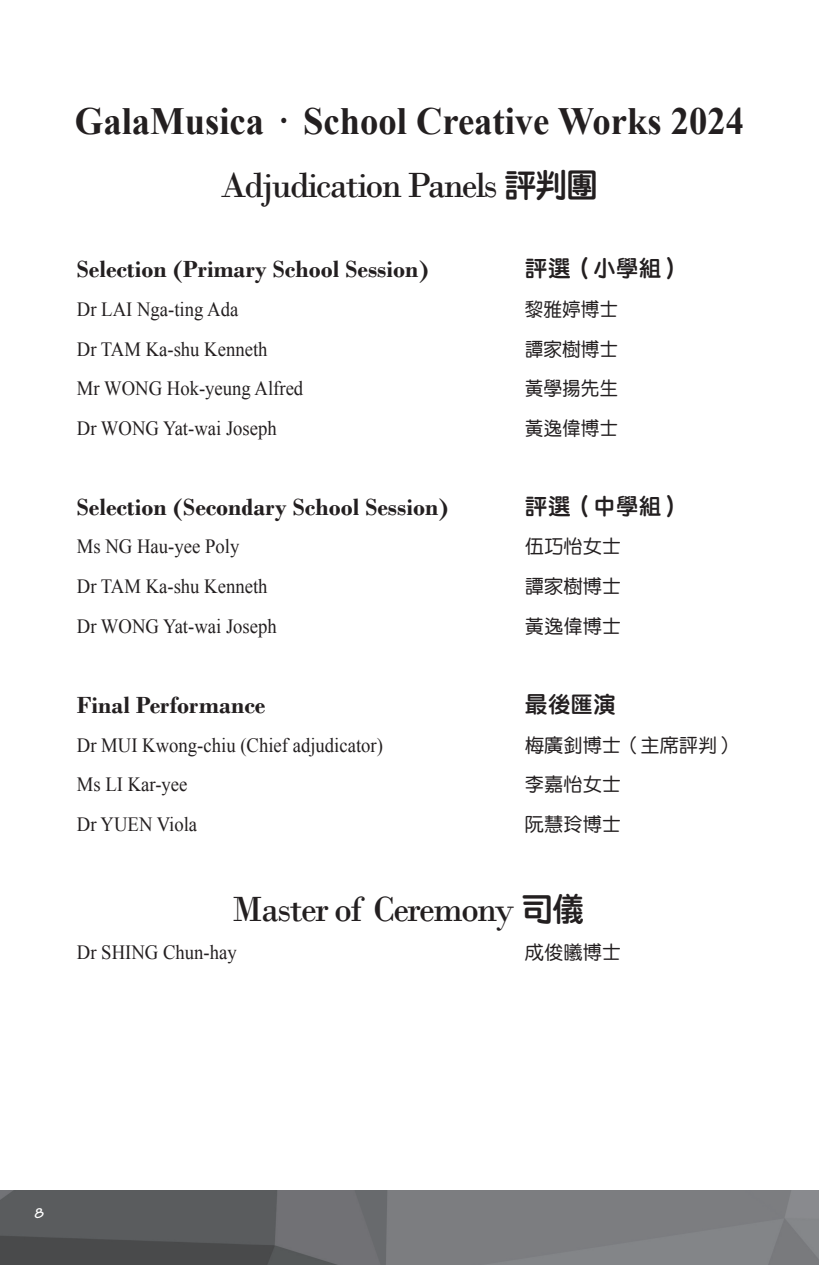
<style>
.page{position:relative;width:819px;height:1265px;background:#fff}
.page>*{position:absolute;margin:0;border:0;box-sizing:border-box;transform-origin:0 0}
.t1{font:700 38.5px "Times New Roman";color:#231f20;scale:.95 1}
.t2{font:36.75px "Bodoni";letter-spacing:-.05em;color:#231f20}
.t3{font:700 24.5px "Bodoni";color:#231f20}
.t4{font:22.75px "DFN Yuan MXB HK BF";color:#231f20}
.t5{font:20.3px "Times New Roman";color:#231f20;scale:.92 1}
.t6{font:19.25px "DF Yuan Md HK BF";color:#231f20}
.t7{font:700 14.88px "Tekton Pro";color:#fff}
.s1{font-family:"DFN Yuan MXB HK BF";font-size:33.25px}
</style>
<div class="page">
<img style="left:0;top:1190px;width:819px;height:75px">
<h1 class="t1" style="left:75px;top:95px;width:705px">GalaMusica · School Creative Works 2024</h1>
<h2 class="t2" style="left:220px;top:164px;width:379px">Adjudication Panels <span class="s1">評判團</span></h2>
<p class="t3" style="left:77px;top:255px;width:353px">Selection (Primary School Session)</p>
<p class="t4" style="left:525px;top:257px;width:161px">評選（小學組）</p>
<p class="t5" style="left:77px;top:295px;width:177px">Dr LAI Nga-ting Ada</p>
<p class="t6" style="left:525px;top:300px;width:95px">黎雅婷博士</p>
<p class="t5" style="left:77px;top:335px;width:209px">Dr TAM Ka-shu Kenneth</p>
<p class="t6" style="left:525px;top:339px;width:95px">譚家樹博士</p>
<p class="t5" style="left:77px;top:375px;width:247px">Mr WONG Hok-yeung Alfred</p>
<p class="t6" style="left:525px;top:379px;width:95px">黃學揚先生</p>
<p class="t5" style="left:77px;top:415px;width:219px">Dr WONG Yat-wai Joseph</p>
<p class="t6" style="left:525px;top:419px;width:95px">黃逸偉博士</p>
<p class="t3" style="left:77px;top:492px;width:373px">Selection (Secondary School Session)</p>
<p class="t4" style="left:525px;top:494px;width:161px">評選（中學組）</p>
<p class="t5" style="left:77px;top:533px;width:178px">Ms NG Hau-yee Poly</p>
<p class="t6" style="left:525px;top:537px;width:98px">伍巧怡女士</p>
<p class="t5" style="left:77px;top:572px;width:209px">Dr TAM Ka-shu Kenneth</p>
<p class="t6" style="left:525px;top:577px;width:98px">譚家樹博士</p>
<p class="t5" style="left:77px;top:612px;width:219px">Dr WONG Yat-wai Joseph</p>
<p class="t6" style="left:525px;top:616px;width:98px">黃逸偉博士</p>
<p class="t3" style="left:77px;top:691px;width:190px">Final Performance</p>
<p class="t4" style="left:525px;top:693px;width:92px">最後匯演</p>
<p class="t5" style="left:77px;top:731px;width:334px">Dr MUI Kwong-chiu (Chief adjudicator)</p>
<p class="t6" style="left:525px;top:735px;width:213px">梅廣釗博士（主席評判）</p>
<p class="t5" style="left:77px;top:771px;width:122px">Ms LI Kar-yee</p>
<p class="t6" style="left:525px;top:775px;width:98px">李嘉怡女士</p>
<p class="t5" style="left:77px;top:811px;width:132px">Dr YUEN Viola</p>
<p class="t6" style="left:525px;top:815px;width:98px">阮慧玲博士</p>
<h2 class="t2" style="left:232px;top:887px;width:354px">Master of Ceremony <span class="s1">司儀</span></h2>
<p class="t5" style="left:77px;top:939px;width:175px">Dr SHING Chun-hay</p>
<p class="t6" style="left:525px;top:943px;width:98px">成俊曦博士</p>
<p class="t7" style="left:34px;top:1204px;width:11px">8</p>
</div>
